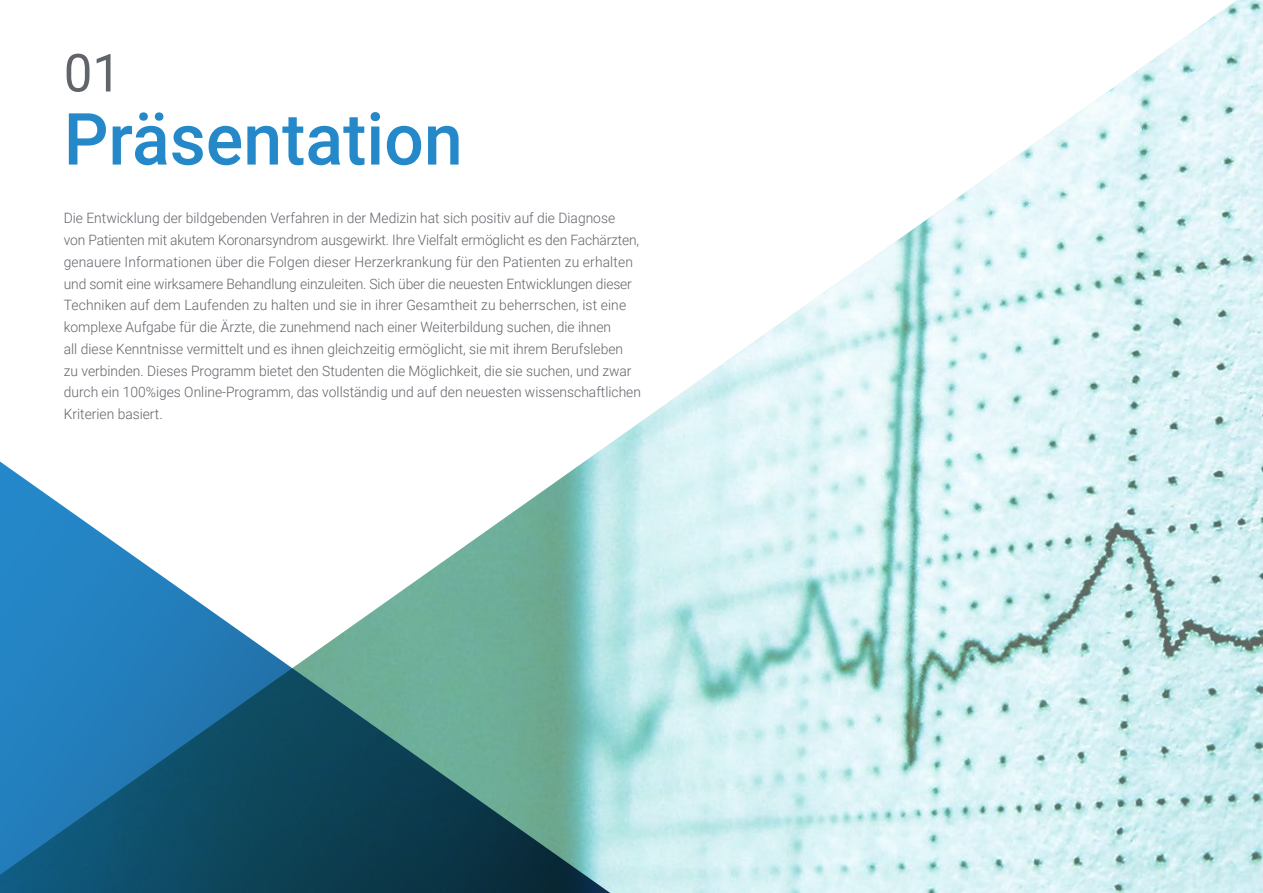
<style>
.page{position:relative;width:1263px;height:893px;background:#fff}
.page>*{position:absolute;margin:0;border:0;box-sizing:border-box;transform-origin:0 0}
.t1{font:500 72px "Roboto";color:#2488c9}
.t2{font:52.5px "Roboto";color:#61646a}
.t3{font:300 14.25px/21.8px "Roboto";color:#61646a}
</style>
<div class="page">
<img style="left:607px;top:0;width:656px;height:893px">
<svg style="left:0;top:446px;width:640px;height:447px"></svg>
<h2 class="t2" style="left:64px;top:36px;width:59px">01</h2>
<h1 class="t1" style="left:64px;top:89px;width:400px">Präsentation</h1>
<p class="t3" style="left:64px;top:207px;width:579px">Die Entwicklung der bildgebenden Verfahren in der Medizin hat sich positiv auf die Diagnose<br>von Patienten mit akutem Koronarsyndrom ausgewirkt. Ihre Vielfalt ermöglicht es den Fachärzten, genauere Informationen über die Folgen dieser Herzerkrankung für den Patienten zu erhalten und somit eine wirksamere Behandlung einzuleiten. Sich über die neuesten Entwicklungen dieser Techniken auf dem Laufenden zu halten und sie in ihrer Gesamtheit zu beherrschen, ist eine komplexe Aufgabe für die Ärzte, die zunehmend nach einer Weiterbildung suchen, die ihnen<br>all diese Kenntnisse vermittelt und es ihnen gleichzeitig ermöglicht, sie mit ihrem Berufsleben<br>zu verbinden. Dieses Programm bietet den Studenten die Möglichkeit, die sie suchen, und zwar durch ein 100%iges Online-Programm, das vollständig und auf den neuesten wissenschaftlichen Kriterien basiert.</p>
</div>
